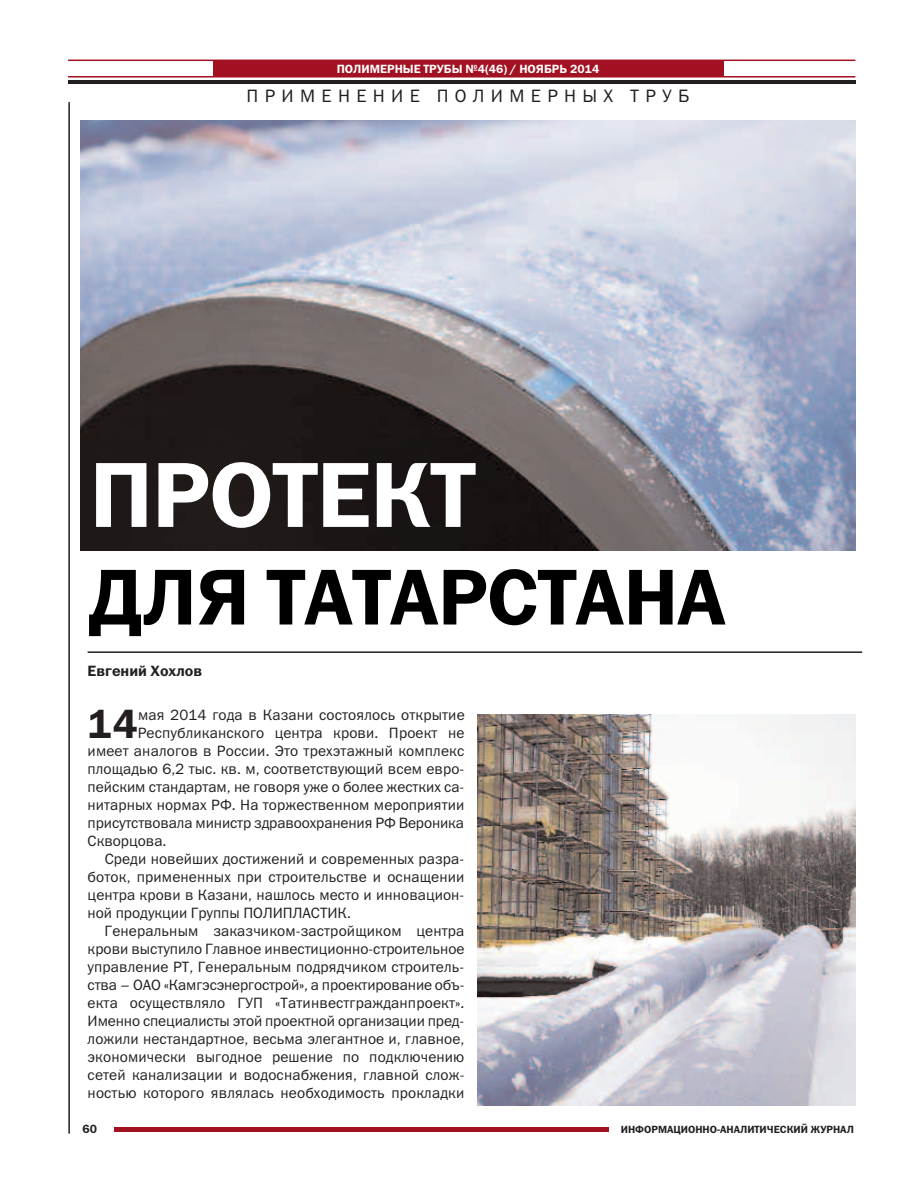
<style>
.page{position:relative;width:915px;height:1191px;background:#fff}
.page>*{position:absolute;margin:0;border:0;box-sizing:border-box;transform-origin:0 0}
.t1{font:93px "Franklin Gothic Demi C";letter-spacing:-.01em;color:#fff}
.t2{font:79.5px "Franklin Gothic Demi C";letter-spacing:-.01em;color:#010000}
.t3{font:41.25px "Franklin Gothic Demi C";color:#231f20}
.t4{font:18px "Franklin Gothic Book C";letter-spacing:.35em;color:#231f20}
.t5{font:15px "Franklin Gothic Book C";letter-spacing:.005em;color:#231f20}
.t6{font:15px "Franklin Gothic Demi C";color:#231f20}
.t7{font:12px "Franklin Gothic Demi C";color:#fff}
.t8{font:12px "Franklin Gothic Demi C";color:#231f20}
.t9{font:10.5px "Franklin Gothic Demi C";color:#231f20}
</style>
<div class="page">
<hr style="left:88px;top:651px;width:773px;height:2px;background:#231f20">
<img style="left:81px;top:120px;width:774px;height:431px">
<img style="left:477px;top:714px;width:378px;height:392px">
<hr style="left:68px;top:102px;width:2px;height:1031px;background:#231f20">
<hr style="left:114px;top:1127px;width:494px;height:4px;background:#a21121">
<hr style="left:68px;top:76px;width:787px;height:1px;background:#a21121">
<hr style="left:68px;top:60px;width:787px;height:1px;background:#a21121">
<hr style="left:68px;top:80px;width:787px;height:3px;background:#231f20">
<div style="left:213px;top:60px;width:510px;height:16px;background:#a21121"></div>
<p class="t7" style="left:337px;top:62px;width:264px">ПОЛИМЕРНЫЕ ТРУБЫ №4(46) / НОЯБРЬ 2014</p>
<p class="t4" style="left:246px;top:86px;width:444px">ПРИМЕНЕНИЕ ПОЛИМЕРНЫХ ТРУБ</p>
<h1 class="t1" style="left:89px;top:440px;width:387px">ПРОТЕКТ</h1>
<h2 class="t2" style="left:88px;top:550px;width:639px">ДЛЯ ТАТАРСТАНА</h2>
<p class="t6" style="left:88px;top:662px;width:116px">Евгений Хохлов</p>
<h3 class="t3" style="left:88px;top:700px;width:52px">14</h3>
<p class="t5" style="left:138px;top:706px;width:328px">мая 2014 года в Казани состоялось открытие</p>
<p class="t5" style="left:138px;top:724px;width:328px">Республиканского центра крови. Проект не</p>
<p class="t5" style="left:88px;top:742px;width:378px">имеет аналогов в России. Это трехэтажный комплекс</p>
<p class="t5" style="left:88px;top:760px;width:378px">площадью 6,2 тыс. кв. м, соответствующий всем евро-</p>
<p class="t5" style="left:88px;top:778px;width:378px">пейским стандартам, не говоря уже о более жестких са-</p>
<p class="t5" style="left:88px;top:796px;width:378px">нитарных нормах РФ. На торжественном мероприятии</p>
<p class="t5" style="left:88px;top:814px;width:378px">присутствовала министр здравоохранения РФ Вероника</p>
<p class="t5" style="left:88px;top:832px;width:80px">Скворцова.</p>
<p class="t5" style="left:105px;top:850px;width:361px">Среди новейших достижений и современных разра-</p>
<p class="t5" style="left:88px;top:868px;width:378px">боток, примененных при строительстве и оснащении</p>
<p class="t5" style="left:88px;top:886px;width:378px">центра крови в Казани, нашлось место и инновацион-</p>
<p class="t5" style="left:88px;top:904px;width:265px">ной продукции Группы ПОЛИПЛАСТИК.</p>
<p class="t5" style="left:105px;top:922px;width:361px">Генеральным заказчиком-застройщиком центра</p>
<p class="t5" style="left:88px;top:940px;width:378px">крови выступило Главное инвестиционно-строительное</p>
<p class="t5" style="left:88px;top:958px;width:378px">управление РТ, Генеральным подрядчиком строитель-</p>
<p class="t5" style="left:88px;top:976px;width:378px">ства – ОАО «Камгэсэнергострой», а проектирование объ-</p>
<p class="t5" style="left:88px;top:994px;width:378px">екта осуществляло ГУП «Татинвестгражданпроект».</p>
<p class="t5" style="left:88px;top:1012px;width:378px">Именно специалисты этой проектной организации пред-</p>
<p class="t5" style="left:88px;top:1030px;width:378px">ложили нестандартное, весьма элегантное и, главное,</p>
<p class="t5" style="left:88px;top:1048px;width:378px">экономически выгодное решение по подключению</p>
<p class="t5" style="left:88px;top:1066px;width:378px">сетей канализации и водоснабжения, главной слож-</p>
<p class="t5" style="left:88px;top:1084px;width:378px">ностью которого являлась необходимость прокладки</p>
<p class="t8" style="left:82px;top:1122px;width:16px">60</p>
<p class="t9" style="left:620px;top:1122px;width:234px">ИНФОРМАЦИОННО-АНАЛИТИЧЕСКИЙ ЖУРНАЛ</p>
</div>
